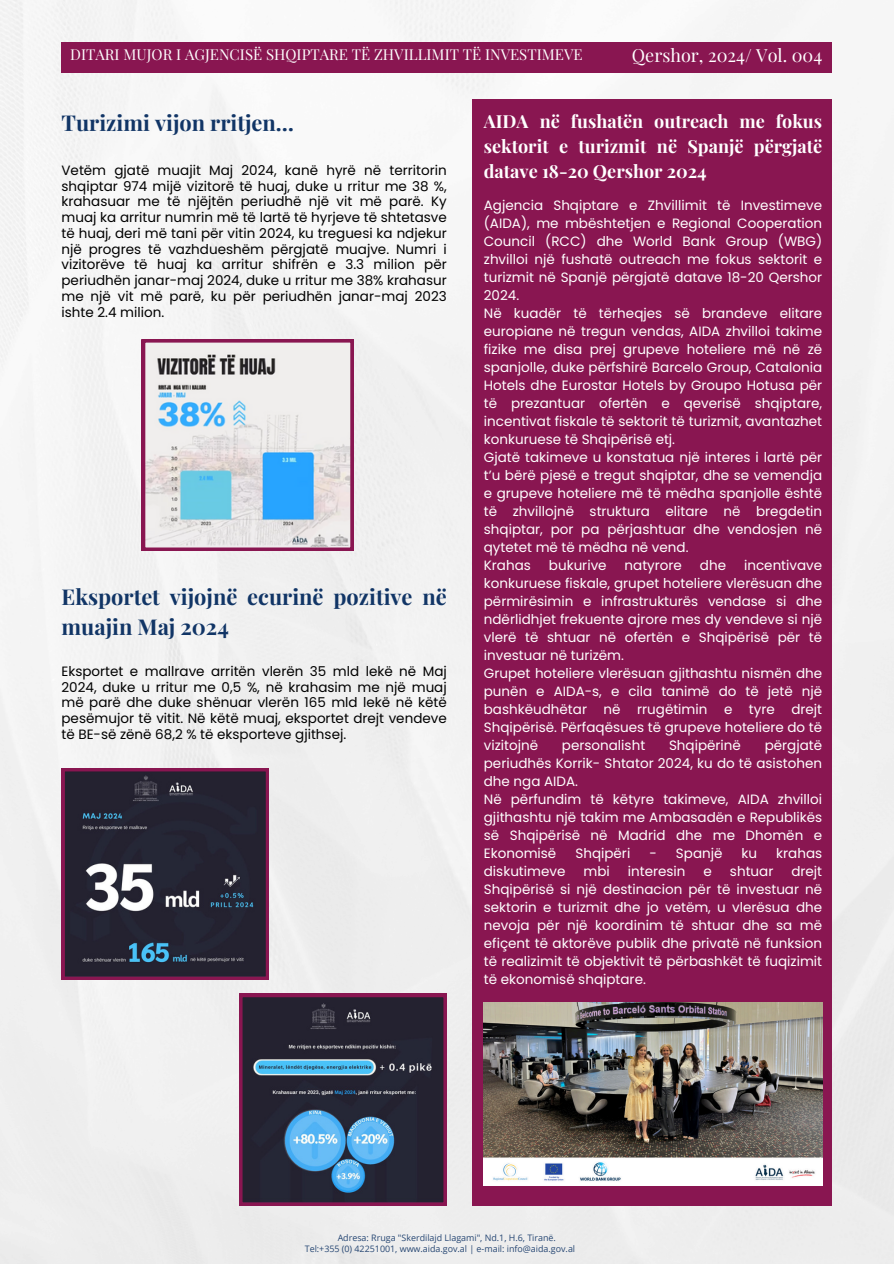
<style>
.page{position:relative;width:894px;height:1264px;background:#fff}
.page>*{position:absolute;margin:0;border:0;box-sizing:border-box;transform-origin:0 0}
.t1{font:700 21.75px/30.3px "Playfair Display";color:#113566}
.t2{font:700 18px/24.8px "Playfair Display";color:#fff;text-align:justify}
.t3{font:18px "Playfair Display";color:#fff}
.t4{font:15px "Playfair Display";color:#fff}
.t5{font:13.5px/18px "Poppins";color:#fff}
.t6{font:13.5px/15.8px "Poppins";color:#000;text-align:justify}
.t7{font:8.85px/11.1px "Open Sans";color:#113566}
</style>
<div class="page">
<div style="left:0;top:0;width:893px;height:1263px;background:#f2f2f2"></div>
<div style="left:61px;top:42px;width:770px;height:31px;background:#891651"></div>
<svg style="left:61px;top:768px;width:207px;height:211px;background:#363041"></svg>
<svg style="left:239px;top:993px;width:207px;height:212px;background:#383f57"></svg>
<div style="left:472px;top:99px;width:359px;height:1106px;background:#891651"></div>
<img style="left:483px;top:1002px;width:339px;height:183px">
<svg style="left:142px;top:339px;width:211px;height:212px;background:#c3cbd8"></svg>
<p class="t4" style="left:70px;top:44px;width:514px">DITARI MUJOR I AGJENCISË SHQIPTARE TË ZHVILLIMIT TË INVESTIMEVE</p>
<h5 class="t3" style="left:631px;top:43px;width:192px">Qershor, 2024/ Vol. 004</h5>
<p class="t1" style="left:61px;top:107px;width:234px">Turizimi vijon rritjen…</p>
<h1 class="t6" style="left:61px;top:162px;width:386px">Vetëm gjatë muajit Maj 2024, kanë hyrë në territorin shqiptar 974 mijë vizitorë të huaj, duke u rritur me 38 %, krahasuar me të njëjtën periudhë një vit më parë. Ky muaj ka arritur numrin më të lartë të hyrjeve të shtetasve të huaj, deri më tani për vitin 2024, ku treguesi ka ndjekur një progres të vazhdueshëm përgjatë muajve. Numri i vizitorëve të huaj ka arritur shifrën e 3.3 milion për periudhën janar-maj 2024, duke u rritur me 38% krahasur me një vit më parë, ku për periudhën janar-maj 2023 ishte 2.4 milion.</h1>
<p class="t1" style="left:61px;top:580px;width:386px">Eksportet vijojnë ecurinë pozitive në muajin Maj 2024</p>
<h2 class="t6" style="left:61px;top:663px;width:386px">Eksportet e mallrave arritën vlerën 35 mld lekë në Maj 2024, duke u rritur me 0,5 %, në krahasim me një muaj më parë dhe duke shënuar vlerën 165 mld lekë në këtë pesëmujor të vitit. Në këtë muaj, eksportet drejt vendeve të BE-së zënë 68,2 % të eksporteve gjithsej.</h2>
<h5 class="t2" style="left:483px;top:108px;width:340px">AIDA në fushatën outreach me fokus sektorit e turizmit në Spanjë përgjatë datave 18-20 Qershor 2024</h5>
<p class="t5" style="left:483px;top:196px;width:340px">Agjencia Shqiptare e Zhvillimit të Investimeve (AIDA), me mbështetjen e Regional Cooperation Council (RCC) dhe World Bank Group (WBG) zhvilloi një fushatë outreach me fokus sektorit e turizmit në Spanjë përgjatë datave 18-20 Qershor 2024.<br>Në kuadër të tërheqjes së brandeve elitare europiane në tregun vendas, AIDA zhvilloi takime fizike me disa prej grupeve hoteliere më në zë spanjolle, duke përfshirë Barcelo Group, Catalonia Hotels dhe Eurostar Hotels by Groupo Hotusa për të prezantuar ofertën e qeverisë shqiptare, incentivat fiskale të sektorit të turizmit, avantazhet konkuruese të Shqipërisë etj.<br>Gjatë takimeve u konstatua një interes i lartë për t’u bërë pjesë e tregut shqiptar, dhe se vemendja e grupeve hoteliere më të mëdha spanjolle është të zhvillojnë struktura elitare në bregdetin shqiptar, por pa përjashtuar dhe vendosjen në qytetet më të mëdha në vend.<br>Krahas</p>
<p class="t5" style="left:483px;top:556px;width:340px;text-indent:260px">incentivave konkuruese fiskale, grupet hoteliere vlerësuan dhe përmirësimin e infrastrukturës vendase si dhe ndërlidhjet frekuente ajrore mes dy vendeve si një vlerë të shtuar në ofertën e Shqipërisë për të investuar në turizëm.<br>Grupet hoteliere vlerësuan gjithashtu nismën dhe punën e AIDA-s, e cila tanimë do të jetë një bashkëudhëtar në rrugëtimin e tyre drejt Shqipërisë. Përfaqësues të grupeve hoteliere do të vizitojnë</p>
<p class="t5" style="left:548px;top:556px;width:59px">bukurive</p>
<p class="t5" style="left:624px;top:556px;width:59px">natyrore</p>
<p class="t5" style="left:699px;top:556px;width:28px">dhe</p>
<p class="t5" style="left:483px;top:736px;width:340px;text-indent:281px">përgjatë periudhës Korrik- Shtator 2024, ku do të asistohen dhe nga AIDA.<br>Në përfundim të këtyre takimeve, AIDA zhvilloi gjithashtu një takim me Ambasadën e Republikës së Shqipërisë në Madrid dhe me Dhomën e<br>Ekonomisë</p>
<p class="t5" style="left:561px;top:736px;width:85px">personalisht</p>
<p class="t5" style="left:668px;top:736px;width:73px">Shqipërinë</p>
<p class="t5" style="left:575px;top:844px;width:56px">Shqipëri</p>
<p class="t5" style="left:649px;top:844px;width:75px">- Spanjë</p>
<p class="t5" style="left:741px;top:844px;width:17px">ku</p>
<p class="t5" style="left:776px;top:844px;width:47px">krahas</p>
<p class="t5" style="left:483px;top:862px;width:340px;text-align:justify;text-indent:307px">drejt Shqipërisë si një destinacion për të investuar në sektorin e turizmit dhe jo vetëm, u vlerësua dhe nevoja për një koordinim të shtuar dhe sa më efiçent të aktorëve publik dhe privatë në funksion të realizimit të objektivit të përbashkët të fuqizimit të ekonomisë shqiptare.</p>
<p class="t5" style="left:483px;top:862px;width:83px">diskutimeve</p>
<p class="t5" style="left:583px;top:862px;width:28px">mbi</p>
<p class="t5" style="left:627px;top:862px;width:59px">interesin</p>
<p class="t5" style="left:703px;top:862px;width:10px">e</p>
<p class="t5" style="left:729px;top:862px;width:45px">shtuar</p>
<p class="t7" style="left:305px;top:1231px;width:272px;text-indent:33px">Adresa: Rruga "Skerdilajd Llagami", Nd.1, H.6, Tiranë.<br>Tel:+355 (0) 42251001, www.aida.gov.al | e-mail: info@aida.gov.al</p>
</div>
